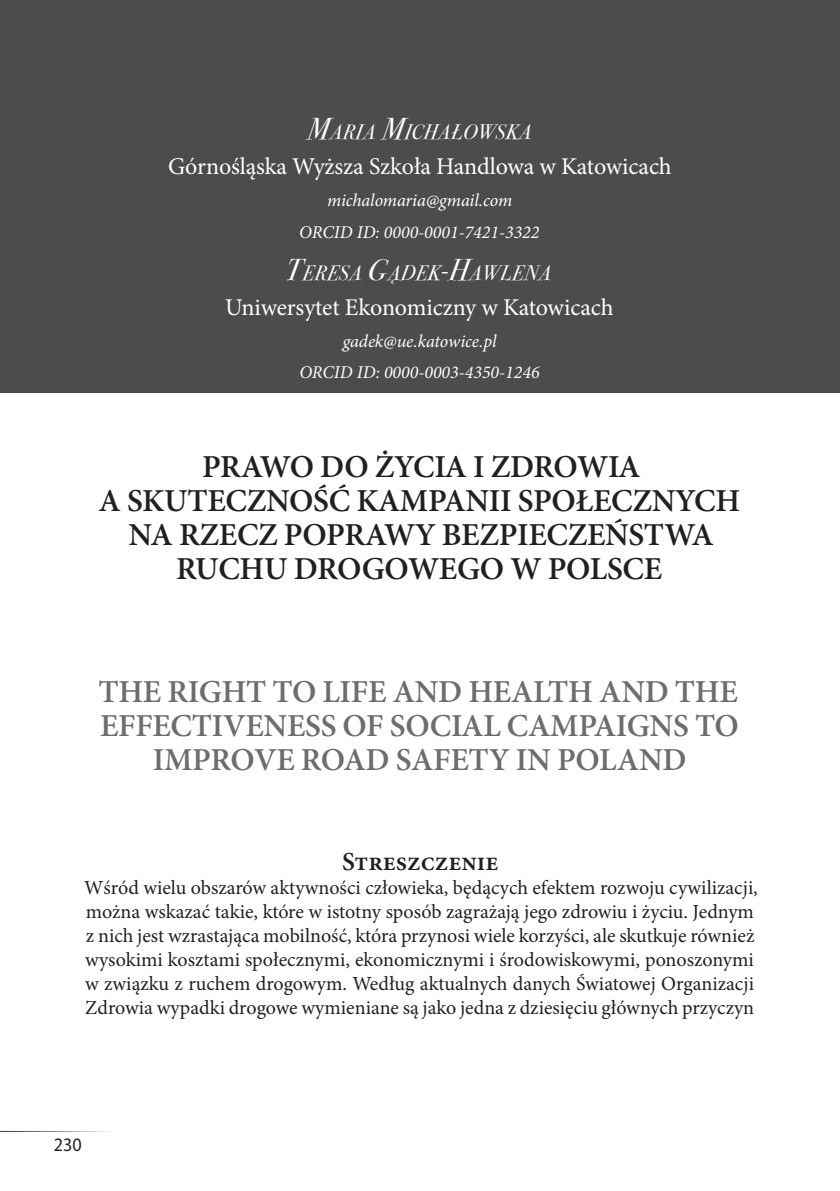
<style>
.page{position:relative;width:840px;height:1191px;background:#fff}
.page>*{position:absolute;margin:0;border:0;box-sizing:border-box;transform-origin:0 0}
.Tytuł_-ARTICLE{font:600 32px/34px "Minion Pro";letter-spacing:-.01em;color:#231f20;text-align:center}
.Tytuł_-ARTICLE-2{font:600 32px/34px "Minion Pro";letter-spacing:-.01em;color:#6c6d70;text-align:center}
.Tytuł_-_ABSTRACT{font:600 26px "Minion Pro";color:#231f20}
.Ramka_autorska_-_afi{font:24px "Minion Pro";letter-spacing:-.005em;color:#fff}
.Ramka_autorska_-_aut{font:italic 21px "Bodoni Svty Two ITCTT";letter-spacing:.03em;color:#fff;scale:.95 1}
.Abstarct_pl-bez_wcie{font:20px/24px "Minion Pro";color:#231f20}
.t1{font:19px "Myriad Pro";color:#231f20;scale:.95 1}
.Ramka_autorska_-_ORC{font:italic 18px "Minion Pro";color:#fff}
.s1{font-size:30px}
</style>
<div class="page">
<hr style="left:0;top:1131px;width:113px;height:1px;background:#231f20">
<div style="left:0;top:0;width:839px;height:392px;background:#4b4c4d"></div>
<p class="Ramka_autorska_-_aut" style="left:307px;top:113px;width:237px"><span class="s1">M</span>ARIA <span class="s1">M</span>ICHAŁOWSKA</p>
<p class="Ramka_autorska_-_afi" style="left:168px;top:151px;width:505px">Górnośląska Wyższa Szkoła Handlowa w Katowicach</p>
<p class="Ramka_autorska_-_ORC" style="left:327px;top:188px;width:186px">michalomaria@gmail.com</p>
<p class="Ramka_autorska_-_ORC" style="left:299px;top:220px;width:242px">ORCID ID: 0000-0001-7421-3322</p>
<p class="Ramka_autorska_-_aut" style="left:285px;top:254px;width:281px"><span class="s1">T</span>ERESA <span class="s1">G</span>ĄDEK<span class="s1">-H</span>AWLENA</p>
<p class="Ramka_autorska_-_afi" style="left:225px;top:291px;width:390px">Uniwersytet Ekonomiczny w Katowicach</p>
<p class="Ramka_autorska_-_ORC" style="left:342px;top:328px;width:155px">gadek@ue.katowice.pl</p>
<p class="Ramka_autorska_-_ORC" style="left:299px;top:360px;width:242px">ORCID ID: 0000-0003-4350-1246</p>
<p class="Tytuł_-ARTICLE" style="left:98px;top:449px;width:642px">PRAWO DO ŻYCIA I ZDROWIA<br>A SKUTECZNOŚĆ KAMPANII SPOŁECZNYCH<br>NA RZECZ POPRAWY BEZPIECZEŃSTWA<br>RUCHU DROGOWEGO W POLSCE</p>
<p class="Tytuł_-ARTICLE-2" style="left:98px;top:674px;width:641px">THE RIGHT TO LIFE AND HEALTH AND THE<br>EFFECTIVENESS OF SOCIAL CAMPAIGNS TO<br>IMPROVE ROAD SAFETY IN POLAND</p>
<p class="Tytuł_-_ABSTRACT" style="left:342px;top:844px;width:158px">Streszczenie</p>
<p class="Abstarct_pl-bez_wcie" style="left:84px;top:876px;width:675px">Wśród wielu obszarów aktywności człowieka, będących efektem rozwoju cywilizacji, można wskazać takie, które w istotny sposób zagrażają jego zdrowiu i życiu. Jednym z nich jest wzrastająca mobilność, która przynosi wiele korzyści, ale skutkuje również wysokimi kosztami społecznymi, ekonomicznymi i środowiskowymi, ponoszonymi w związku z ruchem drogowym. Według aktualnych danych Światowej Organizacji Zdrowia wypadki drogowe wymieniane są jako jedna z dziesięciu głównych przyczyn</p>
<p class="t1" style="left:54px;top:1133px;width:31px">230</p>
</div>
